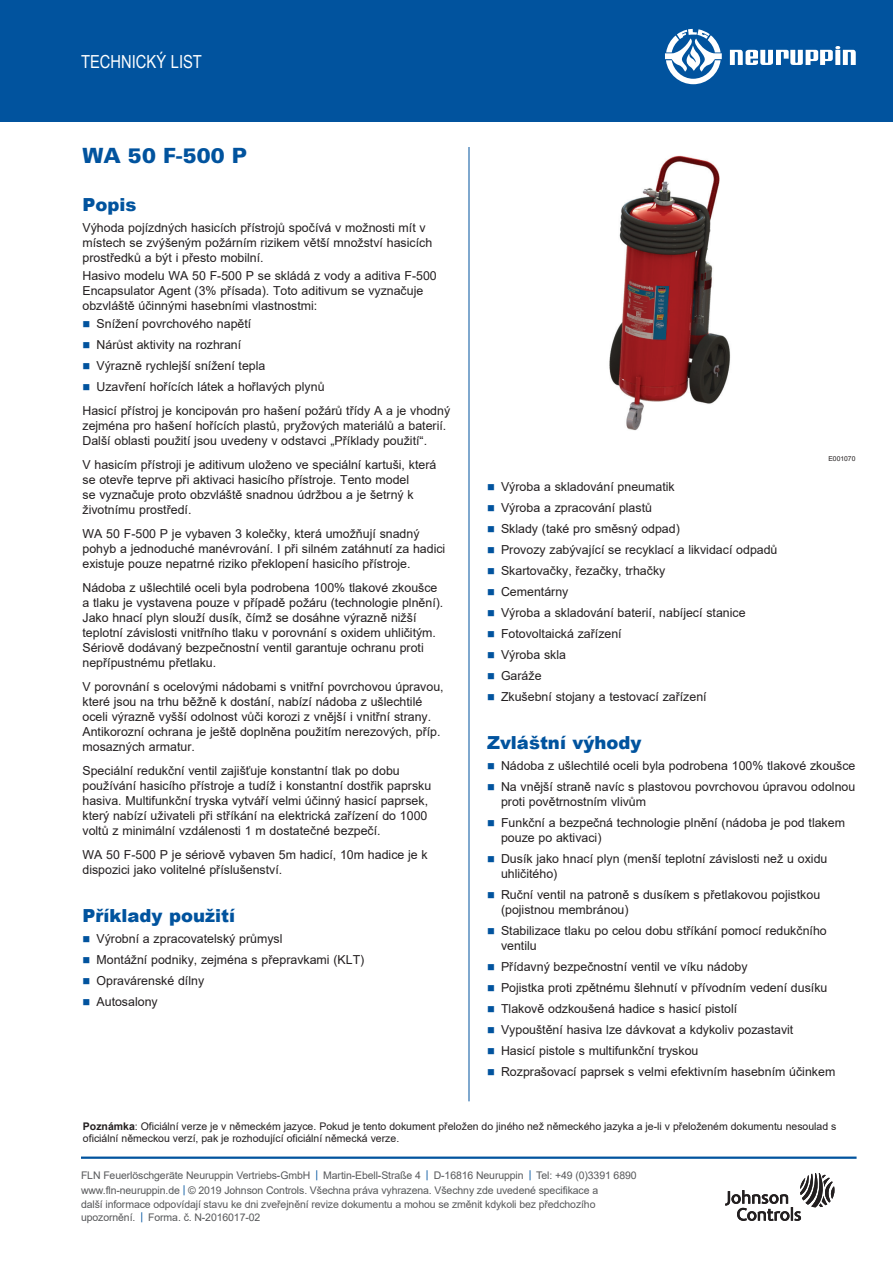
<style>
.page{position:relative;width:893px;height:1263px;background:#fff}
.page>*{position:absolute;margin:0;border:0;box-sizing:border-box;transform-origin:0 0}
._02_Data_Sheet_Heade{font:900 21px "Univers LT Std";color:#01539e}
._03_12_pt_Blue_Heade{font:900 18px "Arial";color:#01539e}
._01_DATA_SHEET{font:18px "Arial Narrow";color:#fff}
._06_Text_8_25{font:12.3px/15px "Arial";color:#231f20}
._08_Bullet_Text{font:12.3px/15px "Arial";color:#231f20}
._07_Bullet_Text_1st{font:12.3px/15px "Arial";color:#231f20}
._05_Text_1st_Graph{font:12.3px/15px "Arial";color:#231f20}
._27_Tagline-Boilerpl{font:10.5px/15px "Arial";letter-spacing:-.01em;color:#57585a}
._16_Note_7_pt__type{font:10.5px/12px "Arial";color:#231f20}
._15___of_Art_Drawing{font:6.75px "Arial";color:#231f20}
.s1{color:#01539e}
.s2{font-weight:700}
</style>
<div class="page">
<hr style="left:469px;top:147px;width:1px;height:954px;background:#01539e">
<hr style="left:81px;top:1156px;width:775px;height:3px;background:#01539e">
<div style="left:0;top:0;width:893px;height:122px;background:#01539e"></div>
<svg style="left:665px;top:29px;width:57px;height:55px"></svg>
<svg style="left:730px;top:46px;width:126px;height:19px"></svg>
<svg style="left:725px;top:1173px;width:109px;height:48px"></svg>
<img style="left:609px;top:155px;width:122px;height:276px">
<p class="_01_DATA_SHEET" style="left:81px;top:48px;width:122px">TECHNICKÝ LIST</p>
<p class="_02_Data_Sheet_Heade" style="left:82px;top:142px;width:166px">WA 50 F-500 P</p>
<p class="_03_12_pt_Blue_Heade" style="left:82px;top:192px;width:55px">Popis</p>
<p class="_05_Text_1st_Graph" style="left:82px;top:220px;width:351px">Výhoda pojízdných hasicích přístrojů spočívá v možnosti mít v místech se zvýšeným požárním rizikem větší množství hasicích prostředků a být i přesto mobilní.</p>
<p class="_07_Bullet_Text_1st" style="left:82px;top:268px;width:356px">Hasivo modelu WA 50 F-500 P se skládá z vody a aditiva F-500<br>Encapsulator Agent (3% přísada). Toto aditivum se vyznačuje obzvláště účinnými hasebními vlastnostmi:</p>
<p class="_07_Bullet_Text_1st" style="left:82px;top:316px;width:170px"><span class="s1">■</span> Snížení povrchového napětí</p>
<p class="_08_Bullet_Text" style="left:82px;top:337px;width:160px"><span class="s1">■</span> Nárůst aktivity na rozhraní</p>
<p class="_08_Bullet_Text" style="left:82px;top:358px;width:184px"><span class="s1">■</span> Výrazně rychlejší snížení tepla</p>
<p class="_08_Bullet_Text" style="left:82px;top:379px;width:244px"><span class="s1">■</span> Uzavření hořících látek a hořlavých plynů</p>
<p class="_06_Text_8_25" style="left:82px;top:403px;width:369px">Hasicí přístroj je koncipován pro hašení požárů třídy A a je vhodný zejména pro hašení hořících plastů, pryžových materiálů a baterií.<br>Další oblasti použití jsou uvedeny v odstavci „Příklady použití“.</p>
<p class="_06_Text_8_25" style="left:82px;top:457px;width:355px">V hasicím přístroji je aditivum uloženo ve speciální kartuši, která se otevře teprve při aktivaci hasicího přístroje. Tento model<br>se vyznačuje proto obzvláště snadnou údržbou a je šetrný k životnímu prostředí.</p>
<p class="_06_Text_8_25" style="left:82px;top:526px;width:364px">WA 50 F-500 P je vybaven 3 kolečky, která umožňují snadný pohyb a jednoduché manévrování. I při silném zatáhnutí za hadici existuje pouze nepatrné riziko překlopení hasicího přístroje.</p>
<p class="_06_Text_8_25" style="left:82px;top:580px;width:362px">Nádoba z ušlechtilé oceli byla podrobena 100% tlakové zkoušce a tlaku je vystavena pouze v případě požáru (technologie plnění).<br>Jako hnací plyn slouží dusík, čímž se dosáhne výrazně nižší teplotní závislosti vnitřního tlaku v porovnání s oxidem uhličitým.<br>Sériově dodávaný bezpečnostní ventil garantuje ochranu proti nepřípustnému přetlaku.</p>
<p class="_06_Text_8_25" style="left:82px;top:679px;width:363px">V porovnání s ocelovými nádobami s vnitřní povrchovou úpravou, které jsou na trhu běžně k dostání, nabízí nádoba z ušlechtilé oceli výrazně vyšší odolnost vůči korozi z vnější i vnitřní strany.<br>Antikorozní ochrana je ještě doplněna použitím nerezových, příp. mosazných armatur.</p>
<p class="_06_Text_8_25" style="left:82px;top:763px;width:350px">Speciální redukční ventil zajišťuje konstantní tlak po dobu používání hasicího přístroje a tudíž i konstantní dostřik paprsku hasiva. Multifunkční tryska vytváří velmi účinný hasicí paprsek, který nabízí uživateli při stříkání na elektrická zařízení do 1000 voltů z minimální vzdálenosti 1 m dostatečné bezpečí.</p>
<p class="_06_Text_8_25" style="left:82px;top:847px;width:347px">WA 50 F-500 P je sériově vybaven 5m hadicí, 10m hadice je k dispozici jako volitelné příslušenství.</p>
<p class="_03_12_pt_Blue_Heade" style="left:82px;top:903px;width:154px">Příklady použití</p>
<p class="_07_Bullet_Text_1st" style="left:82px;top:931px;width:202px"><span class="s1">■</span> Výrobní a zpracovatelský průmysl</p>
<p class="_08_Bullet_Text" style="left:82px;top:952px;width:283px"><span class="s1">■</span> Montážní podniky, zejména s přepravkami (KLT)</p>
<p class="_08_Bullet_Text" style="left:82px;top:973px;width:123px"><span class="s1">■</span> Opravárenské dílny</p>
<p class="_08_Bullet_Text" style="left:82px;top:994px;width:77px"><span class="s1">■</span> Autosalony</p>
<p class="_15___of_Art_Drawing" style="left:828px;top:454px;width:29px">E001070</p>
<p class="_08_Bullet_Text" style="left:487px;top:479px;width:189px"><span class="s1">■</span> Výroba a skladování pneumatik</p>
<p class="_08_Bullet_Text" style="left:487px;top:500px;width:167px"><span class="s1">■</span> Výroba a zpracování plastů</p>
<p class="_08_Bullet_Text" style="left:487px;top:521px;width:194px"><span class="s1">■</span> Sklady (také pro směsný odpad)</p>
<p class="_08_Bullet_Text" style="left:487px;top:542px;width:292px"><span class="s1">■</span> Provozy zabývající se recyklací a likvidací odpadů</p>
<p class="_08_Bullet_Text" style="left:487px;top:563px;width:180px"><span class="s1">■</span> Skartovačky, řezačky, trhačky</p>
<p class="_08_Bullet_Text" style="left:487px;top:584px;width:83px"><span class="s1">■</span> Cementárny</p>
<p class="_08_Bullet_Text" style="left:487px;top:605px;width:260px"><span class="s1">■</span> Výroba a skladování baterií, nabíjecí stanice</p>
<p class="_08_Bullet_Text" style="left:487px;top:626px;width:136px"><span class="s1">■</span> Fotovoltaická zařízení</p>
<p class="_08_Bullet_Text" style="left:487px;top:647px;width:81px"><span class="s1">■</span> Výroba skla</p>
<p class="_08_Bullet_Text" style="left:487px;top:668px;width:56px"><span class="s1">■</span> Garáže</p>
<p class="_08_Bullet_Text" style="left:487px;top:689px;width:221px"><span class="s1">■</span> Zkušební stojany a testovací zařízení</p>
<p class="_03_12_pt_Blue_Heade" style="left:487px;top:730px;width:156px">Zvláštní výhody</p>
<p class="_07_Bullet_Text_1st" style="left:487px;top:758px;width:370px"><span class="s1">■</span> Nádoba z ušlechtilé oceli byla podrobena 100% tlakové zkoušce</p>
<p class="_08_Bullet_Text" style="left:501px;top:779px;width:356px;text-indent:-14px"><span class="s1">■</span> Na vnější straně navíc s plastovou povrchovou úpravou odolnou proti povětrnostním vlivům</p>
<p class="_08_Bullet_Text" style="left:501px;top:815px;width:345px;text-indent:-14px"><span class="s1">■</span> Funkční a bezpečná technologie plnění (nádoba je pod tlakem pouze po aktivaci)</p>
<p class="_08_Bullet_Text" style="left:501px;top:851px;width:328px;text-indent:-14px"><span class="s1">■</span> Dusík jako hnací plyn (menší teplotní závislosti než u oxidu uhličitého)</p>
<p class="_08_Bullet_Text" style="left:501px;top:887px;width:321px;text-indent:-14px"><span class="s1">■</span> Ruční ventil na patroně s dusíkem s přetlakovou pojistkou (pojistnou membránou)</p>
<p class="_08_Bullet_Text" style="left:501px;top:923px;width:327px;text-indent:-14px"><span class="s1">■</span> Stabilizace tlaku po celou dobu stříkání pomocí redukčního ventilu</p>
<p class="_08_Bullet_Text" style="left:487px;top:959px;width:262px"><span class="s1">■</span> Přídavný bezpečnostní ventil ve víku nádoby</p>
<p class="_08_Bullet_Text" style="left:487px;top:980px;width:342px"><span class="s1">■</span> Pojistka proti zpětnému šlehnutí v přívodním vedení dusíku</p>
<p class="_08_Bullet_Text" style="left:487px;top:1001px;width:252px"><span class="s1">■</span> Tlakově odzkoušená hadice s hasicí pistolí</p>
<p class="_08_Bullet_Text" style="left:487px;top:1022px;width:308px"><span class="s1">■</span> Vypouštění hasiva lze dávkovat a kdykoliv pozastavit</p>
<p class="_08_Bullet_Text" style="left:487px;top:1043px;width:213px"><span class="s1">■</span> Hasicí pistole s multifunkční tryskou</p>
<p class="_08_Bullet_Text" style="left:487px;top:1064px;width:350px"><span class="s1">■</span> Rozprašovací paprsek s velmi efektivním hasebním účinkem</p>
<p class="_16_Note_7_pt__type" style="left:83px;top:1120px;width:755px"><span class="s2">Poznámka</span>: Oficiální verze je v německém jazyce. Pokud je tento dokument přeložen do jiného než německého jazyka a je-li v přeloženém dokumentu nesoulad s oficiální německou verzí, pak je rozhodující oficiální německá verze.</p>
<p class="_27_Tagline-Boilerpl" style="left:81px;top:1168px;width:557px">FLN Feuerlöschgeräte Neuruppin Vertriebs-GmbH <span class="s1">|</span> Martin-Ebell-Straße 4 <span class="s1">|</span> D-16816 Neuruppin <span class="s1">|</span> Tel: +49 (0)3391 6890 www.fln-neuruppin.de <span class="s1">|</span> © 2019 Johnson Controls. Všechna práva vyhrazena. Všechny zde uvedené specifikace a</p>
<p class="_27_Tagline-Boilerpl" style="left:81px;top:1197px;width:516px;line-height:13.2px">další informace odpovídají stavu ke dni zveřejnění revize dokumentu a mohou se změnit kdykoli bez předchozího upozornění. <span class="s1">|</span> Forma. č. N-2016017-02</p>
</div>
